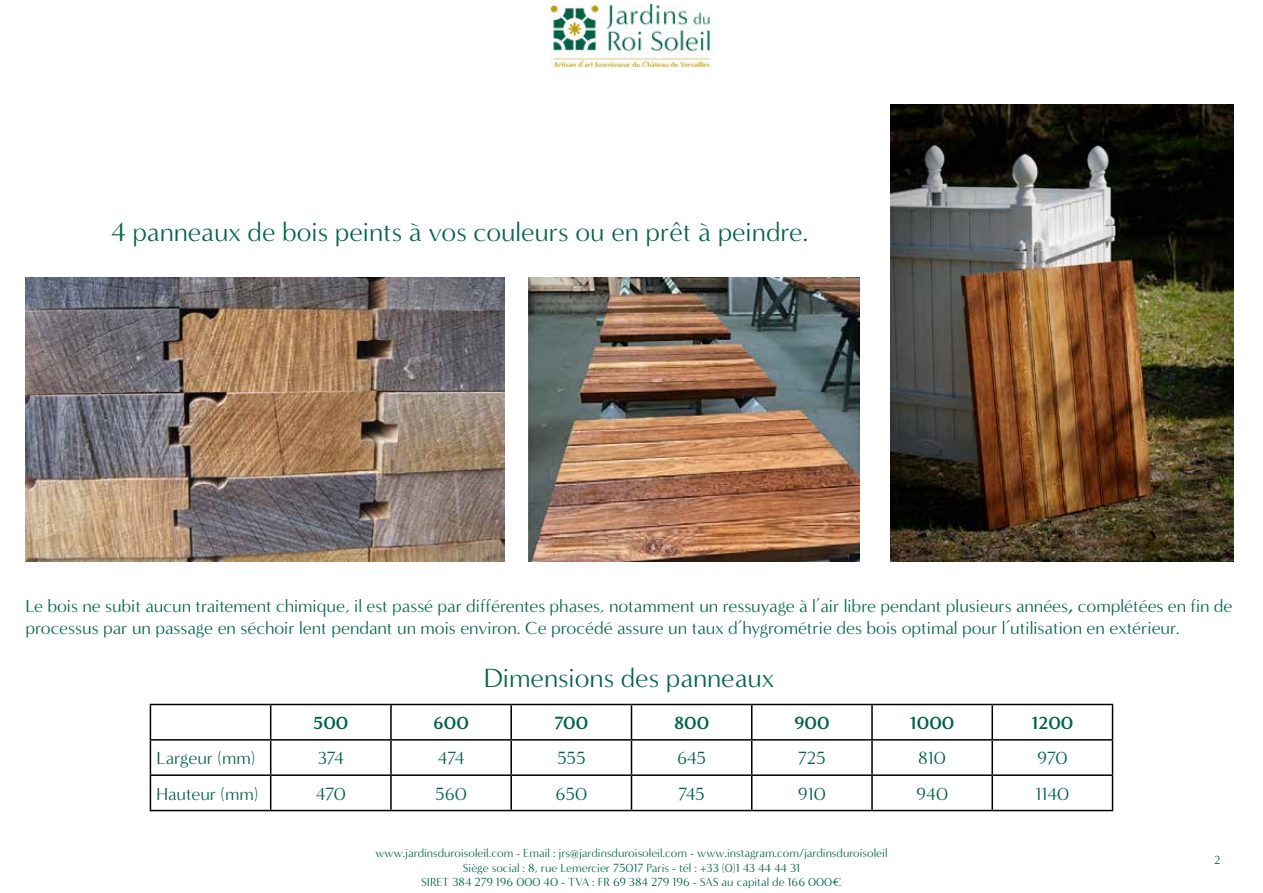
<style>
.page{position:relative;width:1263px;height:893px;background:#fff}
.page>*{position:absolute;margin:0;border:0;box-sizing:border-box;transform-origin:0 0}
.t1{font:27px "Minerva Modern";color:#006349}
.t2{font:18px/21.6px "Minerva Modern";color:#006349}
.t3{font:700 18px "Minerva Modern";color:#006349}
.t4{font:12px/14.4px "Minerva Modern";color:#006349;text-align:center}
.s1{font-weight:700}
</style>
<div class="page">
<img style="left:551px;top:4px;width:161px;height:63px">
<img style="left:25px;top:277px;width:480px;height:284px">
<img style="left:890px;top:104px;width:343px;height:457px">
<img style="left:528px;top:277px;width:331px;height:284px">
<hr style="left:150px;top:704px;width:121px;height:1px;background:#000">
<hr style="left:150px;top:705px;width:1px;height:34px;background:#000">
<hr style="left:271px;top:704px;width:120px;height:1px;background:#000">
<hr style="left:270px;top:705px;width:1px;height:34px;background:#000">
<hr style="left:391px;top:704px;width:120px;height:1px;background:#000">
<hr style="left:390px;top:705px;width:2px;height:34px;background:#000">
<hr style="left:511px;top:704px;width:120px;height:1px;background:#000">
<hr style="left:510px;top:705px;width:2px;height:34px;background:#000">
<hr style="left:631px;top:704px;width:121px;height:1px;background:#000">
<hr style="left:631px;top:705px;width:1px;height:34px;background:#000">
<hr style="left:752px;top:704px;width:120px;height:1px;background:#000">
<hr style="left:751px;top:705px;width:1px;height:34px;background:#000">
<hr style="left:872px;top:704px;width:120px;height:1px;background:#000">
<hr style="left:871px;top:705px;width:2px;height:34px;background:#000">
<hr style="left:992px;top:704px;width:121px;height:1px;background:#000">
<hr style="left:991px;top:705px;width:2px;height:34px;background:#000">
<hr style="left:1112px;top:705px;width:1px;height:34px;background:#000">
<hr style="left:150px;top:739px;width:121px;height:2px;background:#000">
<hr style="left:150px;top:741px;width:1px;height:33px;background:#000">
<hr style="left:271px;top:739px;width:120px;height:2px;background:#000">
<hr style="left:270px;top:741px;width:1px;height:33px;background:#000">
<hr style="left:391px;top:739px;width:120px;height:2px;background:#000">
<hr style="left:390px;top:741px;width:2px;height:33px;background:#000">
<hr style="left:511px;top:739px;width:120px;height:2px;background:#000">
<hr style="left:510px;top:741px;width:2px;height:33px;background:#000">
<hr style="left:631px;top:739px;width:121px;height:2px;background:#000">
<hr style="left:631px;top:741px;width:1px;height:33px;background:#000">
<hr style="left:752px;top:739px;width:120px;height:2px;background:#000">
<hr style="left:751px;top:741px;width:1px;height:33px;background:#000">
<hr style="left:872px;top:739px;width:120px;height:2px;background:#000">
<hr style="left:871px;top:741px;width:2px;height:33px;background:#000">
<hr style="left:992px;top:739px;width:121px;height:2px;background:#000">
<hr style="left:991px;top:741px;width:2px;height:33px;background:#000">
<hr style="left:1112px;top:741px;width:1px;height:33px;background:#000">
<hr style="left:150px;top:774px;width:121px;height:2px;background:#000">
<hr style="left:150px;top:776px;width:1px;height:34px;background:#000">
<hr style="left:271px;top:774px;width:120px;height:2px;background:#000">
<hr style="left:270px;top:776px;width:1px;height:34px;background:#000">
<hr style="left:391px;top:774px;width:120px;height:2px;background:#000">
<hr style="left:390px;top:776px;width:2px;height:34px;background:#000">
<hr style="left:511px;top:774px;width:120px;height:2px;background:#000">
<hr style="left:510px;top:776px;width:2px;height:34px;background:#000">
<hr style="left:631px;top:774px;width:121px;height:2px;background:#000">
<hr style="left:631px;top:776px;width:1px;height:34px;background:#000">
<hr style="left:752px;top:774px;width:120px;height:2px;background:#000">
<hr style="left:751px;top:776px;width:1px;height:34px;background:#000">
<hr style="left:872px;top:774px;width:120px;height:2px;background:#000">
<hr style="left:871px;top:776px;width:2px;height:34px;background:#000">
<hr style="left:992px;top:774px;width:121px;height:2px;background:#000">
<hr style="left:991px;top:776px;width:2px;height:34px;background:#000">
<hr style="left:1112px;top:776px;width:1px;height:34px;background:#000">
<hr style="left:150px;top:810px;width:121px;height:1px;background:#000">
<hr style="left:271px;top:810px;width:120px;height:1px;background:#000">
<hr style="left:391px;top:810px;width:120px;height:1px;background:#000">
<hr style="left:511px;top:810px;width:120px;height:1px;background:#000">
<hr style="left:631px;top:810px;width:121px;height:1px;background:#000">
<hr style="left:752px;top:810px;width:120px;height:1px;background:#000">
<hr style="left:872px;top:810px;width:120px;height:1px;background:#000">
<hr style="left:992px;top:810px;width:121px;height:1px;background:#000">
<h1 class="t1" style="left:111px;top:218px;width:699px">4 panneaux de bois peints à vos couleurs ou en prêt à peindre.</h1>
<p class="t2" style="left:25px;top:596px;width:1208px">Le bois ne subit aucun traitement chimique, il est passé par différentes phases, notamment un ressuyage à l’air libre pendant plusieurs années<span class="s1">,</span> complétées en fin de processus par un passage en séchoir lent pendant un mois environ. Ce procédé assure un taux d’hygrométrie des bois optimal pour l’utilisation en extérieur.</p>
<h1 class="t1" style="left:484px;top:664px;width:292px">Dimensions des panneaux</h1>
<p class="t3" style="left:313px;top:716px;width:37px">500</p>
<p class="t3" style="left:433px;top:716px;width:37px">600</p>
<p class="t3" style="left:554px;top:716px;width:35px">700</p>
<p class="t3" style="left:674px;top:716px;width:37px">800</p>
<p class="t3" style="left:794px;top:716px;width:37px">900</p>
<p class="t3" style="left:910px;top:716px;width:46px">1000</p>
<p class="t3" style="left:1031px;top:716px;width:44px">1200</p>
<p class="t2" style="left:156px;top:748px;width:100px">Largeur (mm)</p>
<p class="t2" style="left:318px;top:748px;width:28px">374</p>
<p class="t2" style="left:438px;top:748px;width:28px">474</p>
<p class="t2" style="left:557px;top:748px;width:30px">555</p>
<p class="t2" style="left:677px;top:748px;width:30px">645</p>
<p class="t2" style="left:798px;top:748px;width:29px">725</p>
<p class="t2" style="left:918px;top:748px;width:29px">810</p>
<p class="t2" style="left:1037px;top:748px;width:32px">970</p>
<p class="t2" style="left:156px;top:783px;width:103px">Hauteur (mm)</p>
<p class="t2" style="left:316px;top:783px;width:32px">470</p>
<p class="t2" style="left:435px;top:783px;width:33px">560</p>
<p class="t2" style="left:555px;top:783px;width:33px">650</p>
<p class="t2" style="left:678px;top:783px;width:28px">745</p>
<p class="t2" style="left:798px;top:783px;width:30px">910</p>
<p class="t2" style="left:916px;top:783px;width:33px">940</p>
<p class="t2" style="left:1035px;top:783px;width:35px">1140</p>
<p class="t4" style="left:375px;top:846px;width:514px">www.jardinsduroisoleil.com - Email : jrs@jardinsduroisoleil.com - www.instagram.com/jardinsduroisoleil<br>Siège social : 8, rue Lemercier 75017 Paris - tél : +33 (0)1 43 44 44 31<br>SIRET 384 279 196 000 40 - TVA : FR 69 384 279 196 - SAS au capital de 166 000€</p>
<p class="t4" style="left:1214px;top:853px;width:8px">2</p>
</div>
